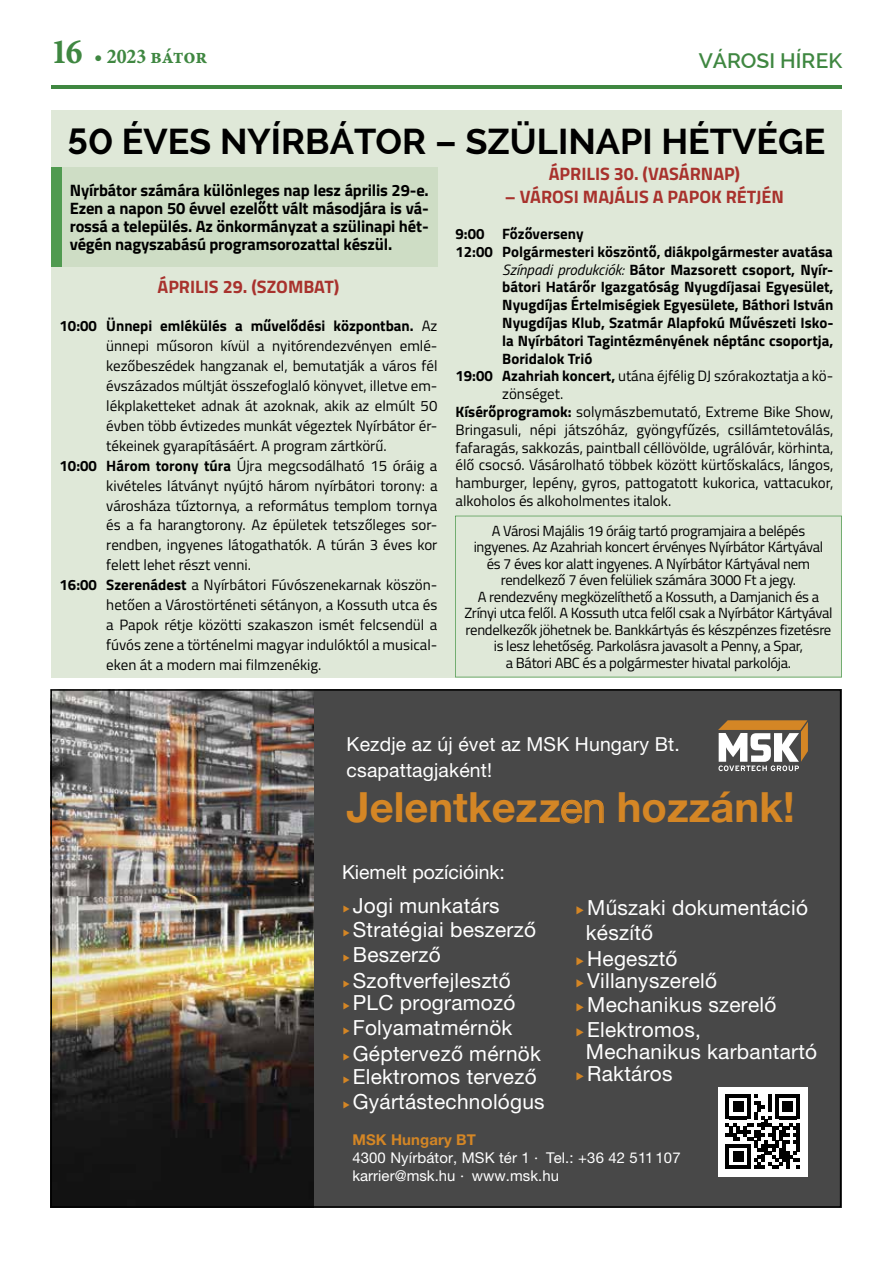
<style>
.page{position:relative;width:893px;height:1263px;background:#fff}
.page>*{position:absolute;margin:0;border:0;box-sizing:border-box;transform-origin:0 0}
.t1{font:700 41.7px "Helvetica Neue LT Pro";color:#d48625}
.t2{font:700 36px "Raleway";color:#000}
.t3{font:21px "Minion Pro Bold Cn Capt";letter-spacing:-.005em;color:#3f8741}
.t4{font:600 21px "Raleway";color:#3f8741}
.t5{font:20.85px/24.6px "Helvetica Neue LT Pro";letter-spacing:.015em;color:#fff}
.t6{font:19.35px/25.5px "Helvetica Neue LT Pro";letter-spacing:.01em;color:#fff}
.t7{font:700 18px "Titillium";color:#a8322d}
.t8{font:700 16.5px/18px "Titillium";letter-spacing:-.01em;color:#000;text-align:justify}
.t9{font:15px "Titillium";color:#000}
.t10{font:700 15px "Titillium";color:#000}
.t11{font:14.85px/17.9px "Helvetica Neue LT Pro";letter-spacing:.01em;color:#fff}
.t12{font:700 14.85px "Helvetica Neue LT Pro";letter-spacing:.01em;color:#d48625}
.t13{font:14.7px/16.5px "Titillium";letter-spacing:-.02em;color:#000;text-align:center}
.s1{font-size:35.55px}
.s2{font-weight:400;font-style:italic}
.s3{font-weight:700}
.s4{font-weight:400}
</style>
<div class="page">
<hr style="left:51px;top:86px;width:791px;height:3px;background:#3f8741">
<img style="left:50px;top:689px;width:791px;height:519px">
<div style="left:51px;top:111px;width:791px;height:567px;background:#dfe8d8"></div>
<div style="left:51px;top:167px;width:386px;height:100px;background:#ceddc5"></div>
<div style="left:51px;top:167px;width:10px;height:100px;background:#509a50"></div>
<svg style="left:455px;top:516px;width:387px;height:161px"></svg>
<svg style="left:344px;top:906px;width:6px;height:7px"></svg>
<svg style="left:344px;top:929px;width:6px;height:7px"></svg>
<svg style="left:344px;top:954px;width:6px;height:7px"></svg>
<svg style="left:344px;top:981px;width:6px;height:7px"></svg>
<svg style="left:344px;top:1003px;width:6px;height:7px"></svg>
<svg style="left:344px;top:1028px;width:6px;height:7px"></svg>
<svg style="left:344px;top:1053px;width:6px;height:7px"></svg>
<svg style="left:344px;top:1076px;width:6px;height:7px"></svg>
<svg style="left:344px;top:1101px;width:6px;height:7px"></svg>
<svg style="left:577px;top:906px;width:7px;height:8px"></svg>
<svg style="left:577px;top:957px;width:7px;height:9px"></svg>
<svg style="left:577px;top:979px;width:7px;height:9px"></svg>
<svg style="left:577px;top:1003px;width:7px;height:8px"></svg>
<svg style="left:577px;top:1028px;width:7px;height:8px"></svg>
<svg style="left:577px;top:1072px;width:7px;height:8px"></svg>
<h3 class="t3" style="left:51px;top:42px;width:158px"><span class="s1">16</span> • 2023 bátor</h3>
<h3 class="t4" style="left:699px;top:48px;width:145px">VÁROSI HÍREK</h3>
<h2 class="t2" style="left:67px;top:121px;width:759px">50 ÉVES NYÍRBÁTOR – SZÜLINAPI HÉTVÉGE</h2>
<p class="t8" style="left:70px;top:180px;width:361px">Nyírbátor számára különleges nap lesz április 29-e.<br>Ezen a napon 50 évvel ezelőtt vált másodjára is vá&shy;rossá a település. Az önkormányzat a szülinapi hét&shy;végén nagyszabású programsorozattal készül.</p>
<p class="t7" style="left:549px;top:160px;width:193px">ÁPRILIS 30. (VASÁRNAP)</p>
<p class="t7" style="left:505px;top:183px;width:281px">– VÁROSI MAJÁLIS A PAPOK RÉTJÉN</p>
<p class="t10" style="left:455px;top:222px;width:130px">9:00 Főzőverseny</p>
<p class="t10" style="left:455px;top:240px;width:379px">12:00 Polgármesteri köszöntő, diákpolgármester avatása</p>
<p class="t10" style="left:502px;top:258px;width:333px"><span class="s2">Színpadi produkciók:</span> Bátor Mazsorett csoport, Nyír-</p>
<p class="t10" style="left:502px;top:276px;width:333px">bátori Határőr Igazgatóság Nyugdíjasai Egyesület,</p>
<p class="t10" style="left:502px;top:293px;width:333px">Nyugdíjas Értelmiségiek Egyesülete, Báthori István</p>
<p class="t10" style="left:502px;top:311px;width:333px">Nyugdíjas Klub, Szatmár Alapfokú Művészeti Isko-</p>
<p class="t10" style="left:502px;top:329px;width:333px">la Nyírbátori Tagintézményének néptánc csoportja,</p>
<p class="t10" style="left:502px;top:347px;width:92px">Boridalok Trió</p>
<p class="t9" style="left:455px;top:365px;width:379px"><span class="s3">19:00 Azahriah koncert,</span> utána éjfélig DJ szórakoztatja a kö-</p>
<p class="t9" style="left:502px;top:383px;width:63px">zönséget.</p>
<p class="t9" style="left:455px;top:401px;width:379px"><span class="s3">Kísérőprogramok:</span> solymászbemutató, Extreme Bike Show,</p>
<p class="t9" style="left:455px;top:419px;width:379px">Bringasuli, népi játszóház, gyöngyfűzés, csillámtetoválás,</p>
<p class="t9" style="left:455px;top:436px;width:379px">fafaragás, sakkozás, paintball céllövölde, ugrálóvár, körhinta,</p>
<p class="t9" style="left:455px;top:454px;width:379px">élő csocsó. Vásárolható többek között kürtőskalács, lángos,</p>
<p class="t9" style="left:455px;top:472px;width:379px">hamburger, lepény, gyros, pattogatott kukorica, vattacukor,</p>
<p class="t9" style="left:455px;top:490px;width:217px">alkoholos és alkoholmentes italok.</p>
<p class="t7" style="left:158px;top:273px;width:183px">ÁPRILIS 29. (SZOMBAT)</p>
<p class="t10" style="left:60px;top:315px;width:379px">10:00 Ünnepi emlékülés a művelődési központban. <span class="s4">Az</span></p>
<p class="t9" style="left:106px;top:335px;width:333px">ünnepi műsoron kívül a nyitórendezvényen emlé-</p>
<p class="t9" style="left:106px;top:355px;width:333px">kezőbeszédek hangzanak el, bemutatják a város fél</p>
<p class="t9" style="left:106px;top:375px;width:333px">évszázados múltját összefoglaló könyvet, illetve em-</p>
<p class="t9" style="left:106px;top:395px;width:333px">lékplaketteket adnak át azoknak, akik az elmúlt 50</p>
<p class="t9" style="left:106px;top:415px;width:333px">évben több évtizedes munkát végeztek Nyírbátor ér-</p>
<p class="t9" style="left:106px;top:435px;width:282px">tékeinek gyarapításáért. A program zártkörű.</p>
<p class="t9" style="left:60px;top:454px;width:379px"><span class="s3">10:00 Három torony túra</span> Újra megcsodálható 15 óráig a</p>
<p class="t9" style="left:106px;top:474px;width:333px">kivételes látványt nyújtó három nyírbátori torony: a</p>
<p class="t9" style="left:106px;top:494px;width:333px">városháza tűztornya, a református templom tornya</p>
<p class="t9" style="left:106px;top:514px;width:333px">és a fa harangtorony. Az épületek tetszőleges sor-</p>
<p class="t9" style="left:106px;top:534px;width:333px">rendben, ingyenes látogathatók. A túrán 3 éves kor</p>
<p class="t9" style="left:106px;top:554px;width:146px">felett lehet részt venni.</p>
<p class="t9" style="left:60px;top:574px;width:379px"><span class="s3">16:00 Szerenádest</span> a Nyírbátori Fúvószenekarnak köszön-</p>
<p class="t9" style="left:106px;top:594px;width:333px">hetően a Várostörténeti sétányon, a Kossuth utca és</p>
<p class="t9" style="left:106px;top:614px;width:333px">a Papok rétje közötti szakaszon ismét felcsendül a</p>
<p class="t9" style="left:106px;top:634px;width:333px">fúvós zene a történelmi magyar indulóktól a musical-</p>
<p class="t9" style="left:106px;top:654px;width:217px">eken át a modern mai filmzenékig.</p>
<p class="t13" style="left:464px;top:522px;width:370px">A Városi Majális 19 óráig tartó programjaira a belépés ingyenes. Az Azahriah koncert érvényes Nyírbátor Kártyával<br>és 7 éves kor alatt ingyenes. A Nyírbátor Kártyával nem rendelkező 7 éven felüliek számára 3000 Ft a jegy.<br>A rendezvény megközelíthető a Kossuth, a Damjanich és a Zrínyi utca felől. A Kossuth utca felől csak a Nyírbátor Kártyával rendelkezők jöhetnek be. Bankkártyás és készpénzes fizetésre is lesz lehetőség. Parkolásra javasolt a Penny, a Spar,<br>a Bátori ABC és a polgármester hivatal parkolója.</p>
<p class="t6" style="left:347px;top:731px;width:335px">Kezdje az új évet az MSK Hungary Bt. csapattagjaként!</p>
<h1 class="t1" style="left:347px;top:782px;width:449px">Jelentkezz<span class="s4">en</span> hozzánk!</h1>
<p class="t6" style="left:342px;top:859px;width:164px">Kiemelt pozícióink:</p>
<h3 class="t5" style="left:353px;top:893px;width:185px;line-height:25px">Jogi munkatárs<br>Stratégiai beszerző<br>Beszerző<br>Szoftverfejlesztő</h3>
<h3 class="t5" style="left:353px;top:990px;width:193px">PLC programozó<br>Folyamatmérnök<br>Géptervező mérnök<br>Elektromos tervező<br>Gyártástechnológus</h3>
<h3 class="t5" style="left:586px;top:894px;width:224px;line-height:25.8px">Műszaki dokumentáció készítő<br>Hegesztő</h3>
<h3 class="t5" style="left:587px;top:969px;width:191px">Villanyszerelő<br>Mechanikus szerelő<br>Elektromos,</h3>
<h3 class="t5" style="left:586px;top:1040px;width:233px;line-height:22px">Mechanikus karbantartó<br>Raktáros</h3>
<p class="t12" style="left:352px;top:1130px;width:125px">MSK Hungary BT</p>
<p class="t11" style="left:352px;top:1148px;width:330px">4300 Nyírbátor, MSK tér 1 · Tel.: +36 42 511 107 karrier@msk.hu · www.msk.hu</p>
</div>
